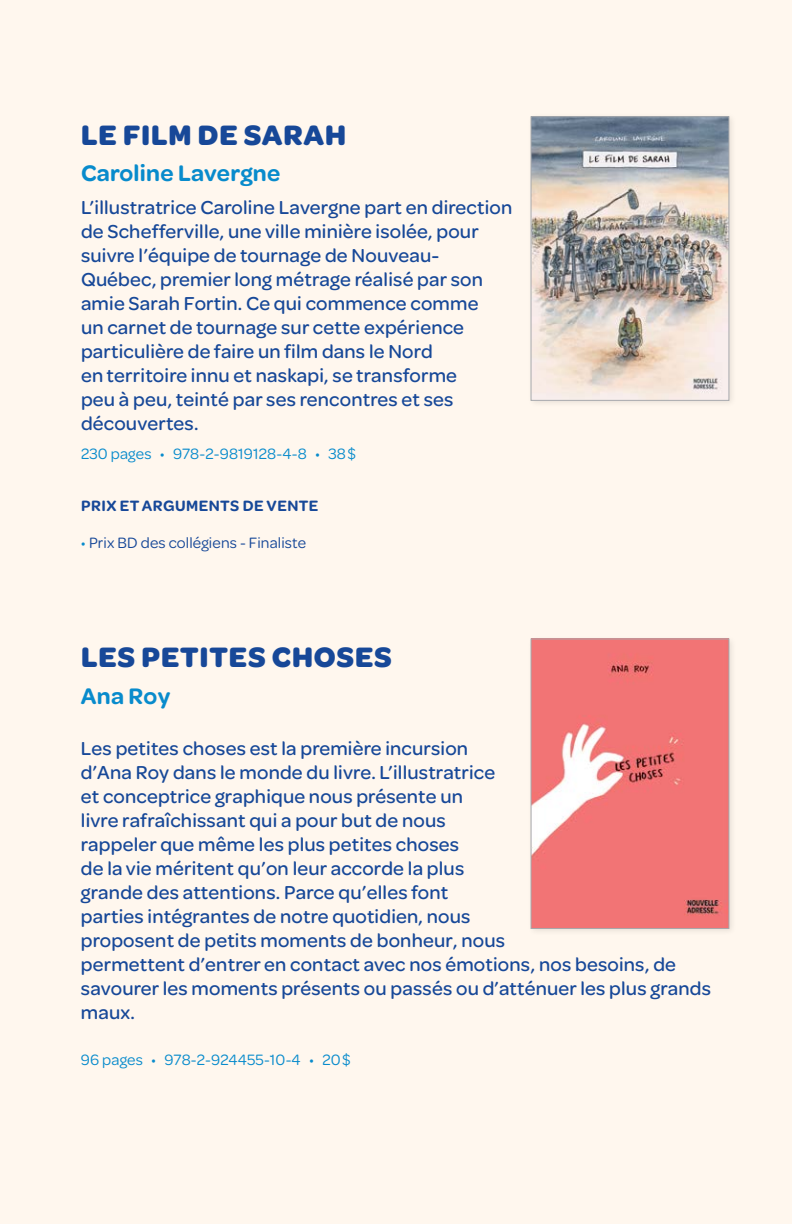
<style>
.page{position:relative;width:792px;height:1224px;background:#fff7ee}
.page>*{position:absolute;margin:0;border:0;box-sizing:border-box;transform-origin:0 0}
.t1{font:700 30px "Omnes";letter-spacing:.03em;color:#174898}
.t2{font:600 24px "Omnes";letter-spacing:.01em;color:#088bcc}
.t3{font:500 20px/24px "Omnes";letter-spacing:.01em;color:#174898}
.t4{font:16px "Omnes";letter-spacing:.01em;color:#088bcc}
.t5{font:16px "Omnes";letter-spacing:.01em;color:#174898}
.t6{font:600 16px "Omnes";letter-spacing:.03em;color:#174898}
.s1{color:#088bcc}
</style>
<div class="page">
<div style="left:527px;top:635px;width:210px;height:301px;background:#000;opacity:.1"></div>
<img style="left:533px;top:641px;width:194px;height:286px">
<div style="left:531px;top:639px;width:198px;height:290px;border:1px solid #a7a9ac"></div>
<div style="left:527px;top:113px;width:210px;height:295px;background:#000;opacity:.1"></div>
<img style="left:533px;top:119px;width:194px;height:279px">
<div style="left:531px;top:117px;width:198px;height:283px;border:1px solid #a7a9ac"></div>
<h1 class="t1" style="left:81px;top:114px;width:266px">LE FILM DE SARAH</h1>
<p class="t2" style="left:81px;top:157px;width:201px">Caroline Lavergne</p>
<p class="t3" style="left:81px;top:195px;width:433px">L’illustratrice Caroline Lavergne part en direction de Schefferville, une ville minière isolée, pour suivre l’équipe de tournage de Nouveau-Québec, premier long métrage réalisé par son amie Sarah Fortin. Ce qui commence comme<br>un carnet de tournage sur cette expérience particulière de faire un film dans le Nord<br>en territoire innu et naskapi, se transforme<br>peu à peu, teinté par ses rencontres et ses découvertes.</p>
<p class="t4" style="left:81px;top:443px;width:277px">230 pages • 978-2-9819128-4-8 • 38 $</p>
<p class="t6" style="left:81px;top:494px;width:239px">PRIX ET ARGUMENTS DE VENTE</p>
<p class="t5" style="left:81px;top:532px;width:227px"><span class="s1">•</span> Prix BD des collégiens - Finaliste</p>
<h1 class="t1" style="left:81px;top:636px;width:312px">LES PETITES CHOSES</h1>
<p class="t2" style="left:81px;top:679px;width:91px">Ana Roy</p>
<p class="t3" style="left:81px;top:735px;width:632px">Les petites choses est la première incursion<br>d’Ana Roy dans le monde du livre. L’illustratrice<br>et conceptrice graphique nous présente un<br>livre rafraîchissant qui a pour but de nous<br>rappeler que même les plus petites choses<br>de la vie méritent qu’on leur accorde la plus<br>grande des attentions. Parce qu’elles font<br>parties intégrantes de notre quotidien, nous<br>proposent de petits moments de bonheur, nous<br>permettent d’entrer en contact avec nos émotions, nos besoins, de savourer les moments présents ou passés ou d’atténuer les plus grands maux.</p>
<p class="t4" style="left:81px;top:1049px;width:271px">96 pages • 978-2-924455-10-4 • 20 $</p>
</div>
